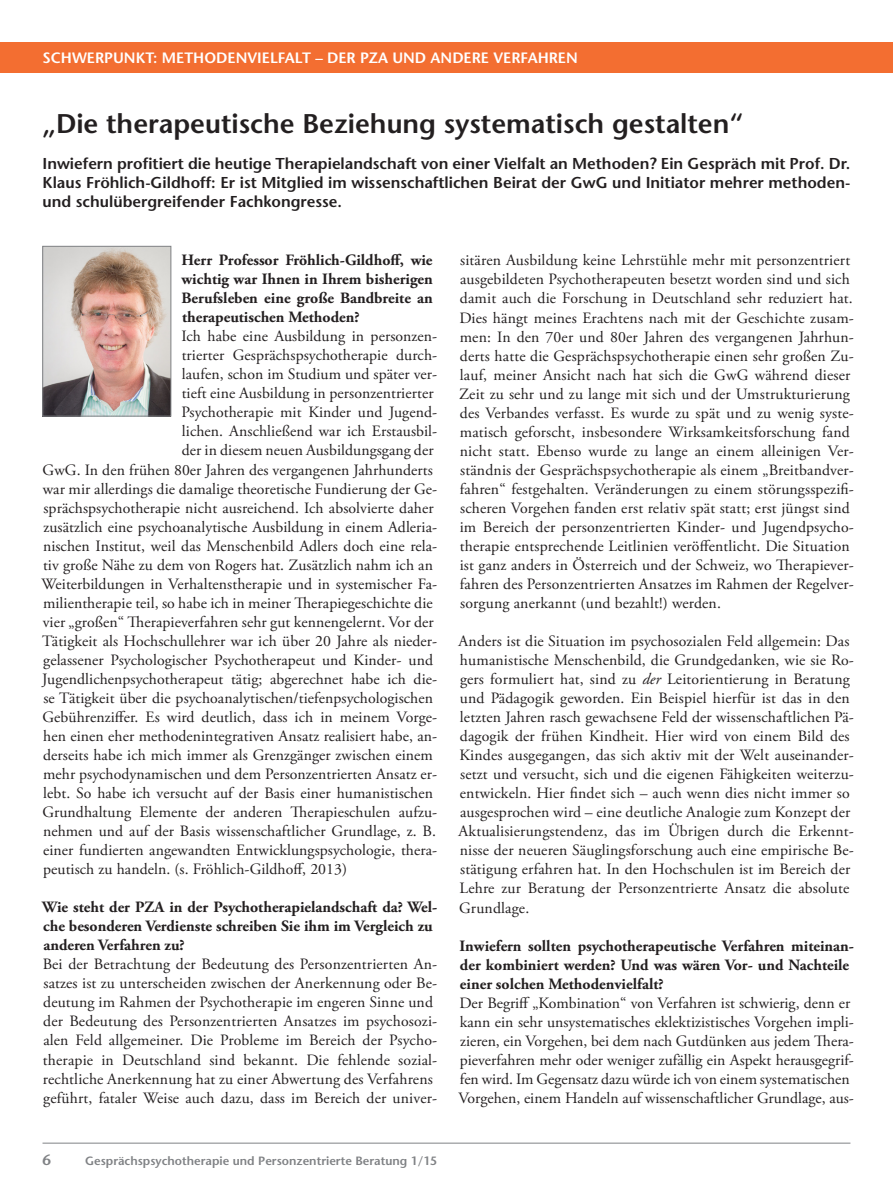
<style>
.page{position:relative;width:893px;height:1191px;background:#fff}
.page>*{position:absolute;margin:0;border:0;box-sizing:border-box;transform-origin:0 0}
.t1{font:600 27px "Stone Sans";color:#231f20}
.t2{font:15.75px/19px "Adobe Garamond Pro";letter-spacing:.01em;color:#231f20}
.t3{font:700 15.75px/19px "Adobe Garamond Pro";color:#231f20}
.t4{font:600 15.75px/18.9px "Stone Sans";color:#231f20;text-align:justify}
.t5{font:600 15px "Stone Sans";color:#fff}
.t6{font:600 15px "Stone Sans";color:#808285}
.t7{font:600 12px "Stone Sans";color:#808285}
.s1{font-style:italic}
</style>
<div class="page">
<hr style="left:43px;top:1142px;width:807px;height:1px;background:#808285">
<div style="left:0;top:43px;width:893px;height:30px;background:#f36e31"></div>
<img style="left:45px;top:248px;width:124px;height:166px">
<div style="left:43px;top:246px;width:128px;height:170px;border:1px solid #808285"></div>
<p class="t5" style="left:43px;top:49px;width:537px">Schwerpunkt: Methodenvielfalt – der PZA und andere Verfahren</p>
<h1 class="t1" style="left:43px;top:107px;width:702px">„Die therapeutische Beziehung systematisch gestalten“</h1>
<p class="t4" style="left:43px;top:154px;width:809px">I nwiefern profitiert die heutige Therapielandschaft von einer Vielfalt an Methoden? Ein Gespräch mit Prof. Dr.<br>Klaus Fröhlich-Gildhoff: Er ist Mitglied im wissenschaftlichen Beirat der GwG und I nitiator mehrer methoden&shy;und schulübergreifender Fachkongresse.</p>
<p class="t3" style="left:182px;top:251px;width:253px;text-align:justify">Herr Professor Fröhlich-Gildhoff, wie wichtig war Ihnen in Ihrem bisherigen Berufsleben eine große Bandbreite an therapeutischen Methoden?</p>
<p class="t2" style="left:181px;top:327px;width:257px">Ich habe eine Ausbildung in personzen-</p>
<p class="t2" style="left:182px;top:346px;width:257px">trierter Gesprächspsychotherapie durch-</p>
<p class="t2" style="left:182px;top:365px;width:257px">laufen, schon im Studium und später ver-</p>
<p class="t2" style="left:182px;top:384px;width:253px">tieft eine Ausbildung in personzentrierter</p>
<p class="t2" style="left:181px;top:403px;width:257px">Psychotherapie mit Kinder und Jugend-</p>
<p class="t2" style="left:182px;top:422px;width:257px">lichen. Anschließend war ich Erstausbil-</p>
<p class="t2" style="left:182px;top:441px;width:253px">der in diesem neuen Ausbildungsgang der</p>
<p class="t2" style="left:43px;top:460px;width:392px">GwG. In den frühen 80er Jahren des vergangenen Jahrhunderts</p>
<p class="t2" style="left:43px;top:479px;width:396px">war mir allerdings die damalige theoretische Fundierung der Ge-</p>
<p class="t2" style="left:43px;top:498px;width:392px">sprächspsychotherapie nicht ausreichend. Ich absolvierte daher</p>
<p class="t2" style="left:43px;top:517px;width:395px">zusätzlich eine psychoanalytische Ausbildung in einem Adleria-</p>
<p class="t2" style="left:43px;top:536px;width:396px">nischen Institut, weil das Menschenbild Adlers doch eine rela-</p>
<p class="t2" style="left:43px;top:556px;width:391px">tiv große Nähe zu dem von Rogers hat. Zusätzlich nahm ich an</p>
<p class="t2" style="left:42px;top:575px;width:397px">Weiterbildungen in Verhaltenstherapie und in systemischer Fa-</p>
<p class="t2" style="left:43px;top:594px;width:391px">milientherapie teil, so habe ich in meiner Therapiegeschichte die</p>
<p class="t2" style="left:43px;top:613px;width:392px">vier „großen“ Therapieverfahren sehr gut kennengelernt. Vor der</p>
<p class="t2" style="left:42px;top:632px;width:397px">Tätigkeit als Hochschullehrer war ich über 20 Jahre als nieder-</p>
<p class="t2" style="left:43px;top:651px;width:391px">gelassener Psychologischer Psychotherapeut und Kinder- und</p>
<p class="t2" style="left:42px;top:670px;width:396px">Jugendlichenpsychotherapeut tätig; abgerechnet habe ich die-</p>
<p class="t2" style="left:43px;top:689px;width:391px">se Tätigkeit über die psychoanalytischen/tiefenpsychologischen</p>
<p class="t2" style="left:43px;top:708px;width:396px">Gebührenziffer. Es wird deutlich, dass ich in meinem Vorge-</p>
<p class="t2" style="left:43px;top:727px;width:396px">hen einen eher methodenintegrativen Ansatz realisiert habe, an-</p>
<p class="t2" style="left:43px;top:746px;width:391px">derseits habe ich mich immer als Grenzgänger zwischen einem</p>
<p class="t2" style="left:43px;top:765px;width:396px">mehr psychodynamischen und dem Personzentrierten Ansatz er-</p>
<p class="t2" style="left:43px;top:784px;width:391px">lebt. So habe ich versucht auf der Basis einer humanistischen</p>
<p class="t2" style="left:43px;top:803px;width:396px">Grundhaltung Elemente der anderen Therapieschulen aufzu-</p>
<p class="t2" style="left:43px;top:822px;width:395px">nehmen und auf der Basis wissenschaftlicher Grundlage, z. B.</p>
<p class="t2" style="left:43px;top:841px;width:396px">einer fundierten angewandten Entwicklungspsychologie, thera-</p>
<p class="t2" style="left:43px;top:860px;width:305px">peutisch zu handeln. (s. Fröhlich-Gildhoff, 2013)</p>
<p class="t3" style="left:42px;top:898px;width:397px">Wie steht der PZA in der Psychotherapielandschaft da? Wel&shy;che besonderen Verdienste schreiben Sie ihm im Vergleich zu anderen Verfahren zu?</p>
<p class="t2" style="left:43px;top:955px;width:396px">Bei der Betrachtung der Bedeutung des Personzentrierten An&shy;satzes ist zu unterscheiden zwischen der Anerkennung oder Be&shy;deutung im Rahmen der Psychotherapie im engeren Sinne und der Bedeutung des Personzentrierten Ansatzes im psychosozi&shy;alen Feld allgemeiner. Die Probleme im Bereich der Psycho&shy;therapie in Deutschland sind bekannt. Die fehlende sozial&shy;rechtliche Anerkennung hat zu einer Abwertung des Verfahrens geführt, fataler Weise auch dazu, dass im Bereich der univer-</p>
<p class="t6" style="left:43px;top:1151px;width:10px">6</p>
<p class="t7" style="left:85px;top:1154px;width:354px">Gesprächspsychotherapie und Personzentrierte Beratung 1/15</p>
<p class="t2" style="left:459px;top:251px;width:396px">sitären Ausbildung keine Lehrstühle mehr mit personzentriert ausgebildeten Psychotherapeuten besetzt worden sind und sich damit auch die Forschung in Deutschland sehr reduziert hat.<br>Dies hängt meines Erachtens nach mit der Geschichte zusam&shy;men: In den 70er und 80er Jahren des vergangenen Jahrhun&shy;derts hatte die Gesprächspsychotherapie einen sehr großen Zu&shy;lauf, meiner Ansicht nach hat sich die GwG während dieser Zeit zu sehr und zu lange mit sich und der Umstrukturierung des Verbandes verfasst. Es wurde zu spät und zu wenig syste&shy;matisch geforscht, insbesondere Wirksamkeitsforschung fand nicht statt. Ebenso wurde zu lange an einem alleinigen Ver&shy;ständnis der Gesprächspsychotherapie als einem „Breitbandver&shy;fahren“ festgehalten. Veränderungen zu einem störungsspezifi&shy;scheren Vorgehen fanden erst relativ spät statt; erst jüngst sind im Bereich der personzentrierten Kinder- und Jugendpsycho&shy;therapie entsprechende Leitlinien veröffentlicht. Die Situation ist ganz anders in Österreich und der Schweiz, wo Therapiever&shy;fahren des Personzentrierten Ansatzes im Rahmen der Regelver&shy;sorgung anerkannt (und bezahlt!) werden.</p>
<p class="t2" style="left:459px;top:632px;width:397px">Anders ist die Situation im psychosozialen Feld allgemein: Das humanistische Menschenbild, die Grundgedanken, wie sie Ro&shy;gers formuliert hat, sind zu <span class="s1">der</span> Leitorientierung in Beratung und Pädagogik geworden. Ein Beispiel hierfür ist das in den letzten Jahren rasch gewachsene Feld der wissenschaftlichen Pä&shy;dagogik der frühen Kindheit. Hier wird von einem Bild des Kindes ausgegangen, das sich aktiv mit der Welt auseinander&shy;setzt und versucht, sich und die eigenen Fähigkeiten weiterzu&shy;entwickeln. Hier findet sich – auch wenn dies nicht immer so ausgesprochen wird – eine deutliche Analogie zum Konzept der Aktualisierungstendenz, das im Übrigen durch die Erkennt&shy;nisse der neueren Säuglingsforschung auch eine empirische Be&shy;stätigung erfahren hat. In den Hochschulen ist im Bereich der Lehre zur Beratung der Personzentrierte Ansatz die absolute Grundlage.</p>
<p class="t3" style="left:460px;top:936px;width:396px">Inwiefern sollten psychotherapeutische Verfahren miteinan&shy;der kombiniert werden? Und was wären Vor- und Nachteile einer solchen Methodenvielfalt?</p>
<p class="t2" style="left:459px;top:993px;width:397px">Der Begriff „Kombination“ von Verfahren ist schwierig, denn er kann ein sehr unsystematisches eklektizistisches Vorgehen impli&shy;zieren, ein Vorgehen, bei dem nach Gutdünken aus jedem Thera&shy;pieverfahren mehr oder weniger zufällig ein Aspekt herausgegrif&shy;fen wird. Im Gegensatz dazu würde ich von einem systematischen Vorgehen, einem Handeln auf wissenschaftlicher Grundlage, aus-</p>
</div>
